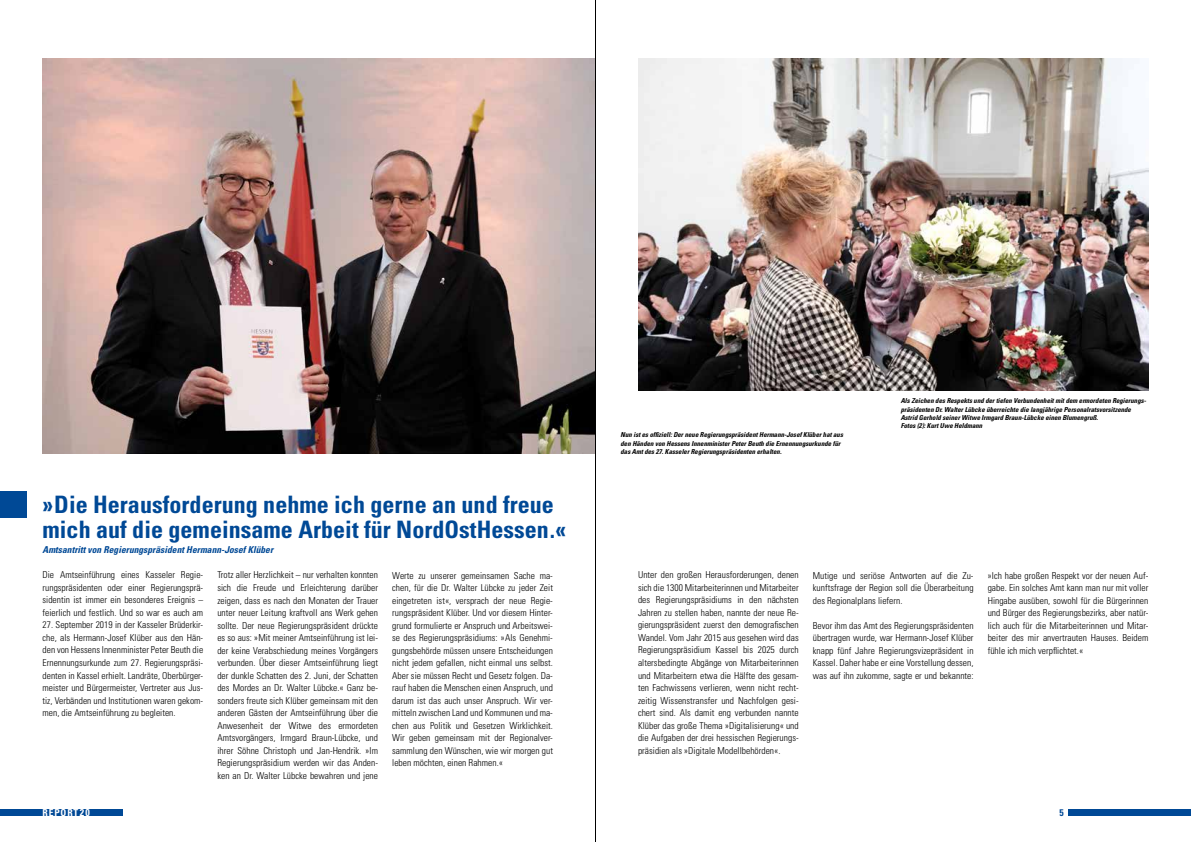
<style>
.page{position:relative;width:1191px;height:842px;background:#fff}
.page>*{position:absolute;margin:0;border:0;box-sizing:border-box;transform-origin:0 0}
.t1{font:700 condensed 24px/25px "Univers";color:#004996}
.t2{font:700 condensed 9.6px "Univers";letter-spacing:.1em;color:#fff}
.t3{font:700 condensed 9.6px "Univers";color:#004996}
.t4{font:300 condensed 9.5px/12.5px "Univers";color:#000;text-align:justify}
.t5{font:italic 700 condensed 9.5px "Univers";color:#004996}
.t6{font:italic 700 condensed 6.8px/8.2px "Univers";color:#000}
.s1{font-size:9.9px}
</style>
<div class="page">
<div style="left:1068px;top:809px;width:123px;height:7px;background:#004996"></div>
<div style="left:0;top:809px;width:123px;height:7px;background:#004996"></div>
<div style="left:0;top:491px;width:27px;height:27px;background:#004996"></div>
<img style="left:43px;top:58px;width:552px;height:395px">
<img style="left:638px;top:58px;width:510px;height:333px">
<hr style="left:595px;top:0;width:1px;height:842px;background:#000">
<h1 class="t1" style="left:43px;top:492px;width:525px">»Die Herausforderung nehme ich gerne an und freue mich auf die gemeinsame Arbeit für NordOstHessen.«</h1>
<p class="t5" style="left:43px;top:544px;width:232px">Amtsantritt von Regierungspräsident Hermann-Josef Klüber</p>
<p class="t6" style="left:620px;top:431px;width:224px">Nun ist es offiziell: Der neue Regierungspräsident Hermann-Josef Klüber hat aus den Händen von Hessens Innenminister Peter Beuth die Ernennungsurkunde für das Amt des 27. Kasseler Regierungspräsidenten erhalten.</p>
<p class="t6" style="left:900px;top:397px;width:247px">Als Zeichen des Respekts und der tiefen Verbundenheit mit dem ermordeten Regierungs&shy;präsidenten Dr. Walter Lübcke überreichte die langjährige Personalratsvorsitzende Astrid Gerhold seiner Witwe Irmgard Braun-Lübcke einen Blumengruß.<br>Fotos (2): Kurt Uwe Heldmann</p>
<p class="t4" style="left:43px;top:569px;width:162px">Die Amtseinführung eines Kasseler Regie&shy;rungspräsidenten oder einer Regierungsprä&shy;sidentin ist immer ein besonderes Ereignis – feierlich und festlich. Und so war es auch am</p>
<p class="t4" style="left:43px;top:619px;width:162px">27. September 2019 in der Kasseler Brüderkir&shy;che, als Hermann-Josef Klüber aus den Hän&shy;den von Hessens Innenminister Peter Beuth die Ernennungsurkunde zum 27. Regierungspräsi&shy;denten in Kassel erhielt. Landräte, Oberbürger&shy;meister und Bürgermeister, Vertreter aus Jus&shy;tiz, Verbänden und Institutionen waren gekom&shy;men, die Amtseinführung zu begleiten.</p>
<p class="t4" style="left:217px;top:569px;width:162px">Trotz aller Herzlichkeit – nur verhalten konnten sich die Freude und Erleichterung darüber zeigen, dass es nach den Monaten der Trauer unter neuer Leitung kraftvoll ans Werk gehen sollte. Der neue Regierungspräsident drückte es so aus: »Mit meiner Amtseinführung ist lei&shy;der keine Verabschiedung meines Vorgängers verbunden. Über dieser Amtseinführung liegt der dunkle Schatten des 2. Juni, der Schatten des Mordes an Dr. Walter Lübcke.« Ganz be&shy;sonders freute sich Klüber gemeinsam mit den anderen Gästen der Amtseinführung über die Anwesenheit der Witwe des ermordeten Amtsvorgängers, Irmgard Braun-Lübcke, und ihrer Söhne Christoph und Jan-Hendrik. »Im Regierungspräsidium werden wir das Anden&shy;ken an Dr. Walter Lübcke bewahren und jene</p>
<p class="t4" style="left:392px;top:569px;width:162px">Werte zu unserer gemeinsamen Sache ma&shy;chen, für die Dr. Walter Lübcke zu jeder Zeit eingetreten ist«, versprach der neue Regie&shy;rungspräsident Klüber. Und vor diesem Hinter&shy;grund formulierte er Anspruch und Arbeitswei&shy;se des Regierungspräsidiums: »Als Genehmi&shy;gungsbehörde müssen unsere Entscheidungen nicht jedem gefallen, nicht einmal uns selbst.<br>Aber sie müssen Recht und Gesetz folgen. Da&shy;rauf haben die Menschen einen Anspruch, und darum ist das auch unser Anspruch. Wir ver&shy;mitteln zwischen Land und Kommunen und ma&shy;chen aus Politik und Gesetzen Wirklichkeit.<br>Wir geben gemeinsam mit der Regionalver&shy;sammlung den Wünschen, wie wir morgen gut leben möchten, einen Rahmen.«</p>
<p class="t4" style="left:638px;top:569px;width:162px">Unter den großen Herausforderungen, denen sich die 1300 Mitarbeiterinnen und Mitarbeiter des Regierungspräsidiums in den nächsten Jahren zu stellen haben, nannte der neue Re&shy;gierungspräsident zuerst den demografischen Wandel. Vom Jahr 2015 aus gesehen wird das Regierungspräsidium Kassel bis 2025 durch altersbedingte Abgänge von Mitarbeiterinnen und Mitarbeitern etwa die Hälfte des gesam&shy;ten Fachwissens verlieren, wenn nicht recht&shy;zeitig Wissenstransfer und Nachfolgen gesi&shy;chert sind. Als damit eng verbunden nannte Klüber das große Thema »Digitalisierung« und die Aufgaben der drei hessischen Regierungs&shy;präsidien als »Digitale Modellbehörden«.</p>
<p class="t4" style="left:813px;top:569px;width:162px">Mutige und seriöse Antworten auf die Zu&shy;kunftsfrage der Region soll die Überarbeitung des Regionalplans liefern.</p>
<p class="t4" style="left:813px;top:619px;width:162px">Bevor ihm das Amt des Regierungspräsidenten übertragen wurde, war Hermann-Josef Klüber knapp fünf Jahre Regierungsvizepräsident in Kassel. Daher habe er eine Vorstellung dessen, was auf ihn zukomme, sagte er und bekannte:</p>
<p class="t4" style="left:987px;top:569px;width:162px">»Ich habe großen Respekt vor der neuen Auf&shy;gabe. Ein solches Amt kann man nur mit voller Hingabe ausüben, sowohl für die Bürgerinnen und Bürger des Regierungsbezirks, aber natür&shy;lich auch für die Mitarbeiterinnen und Mitar&shy;beiter des mir anvertrauten Hauses. Beidem fühle ich mich verpflichtet.«</p>
<p class="t2" style="left:43px;top:807px;width:49px">REPORT<span class="s1">20</span></p>
<p class="t3" style="left:1059px;top:807px;width:6px">5</p>
</div>
